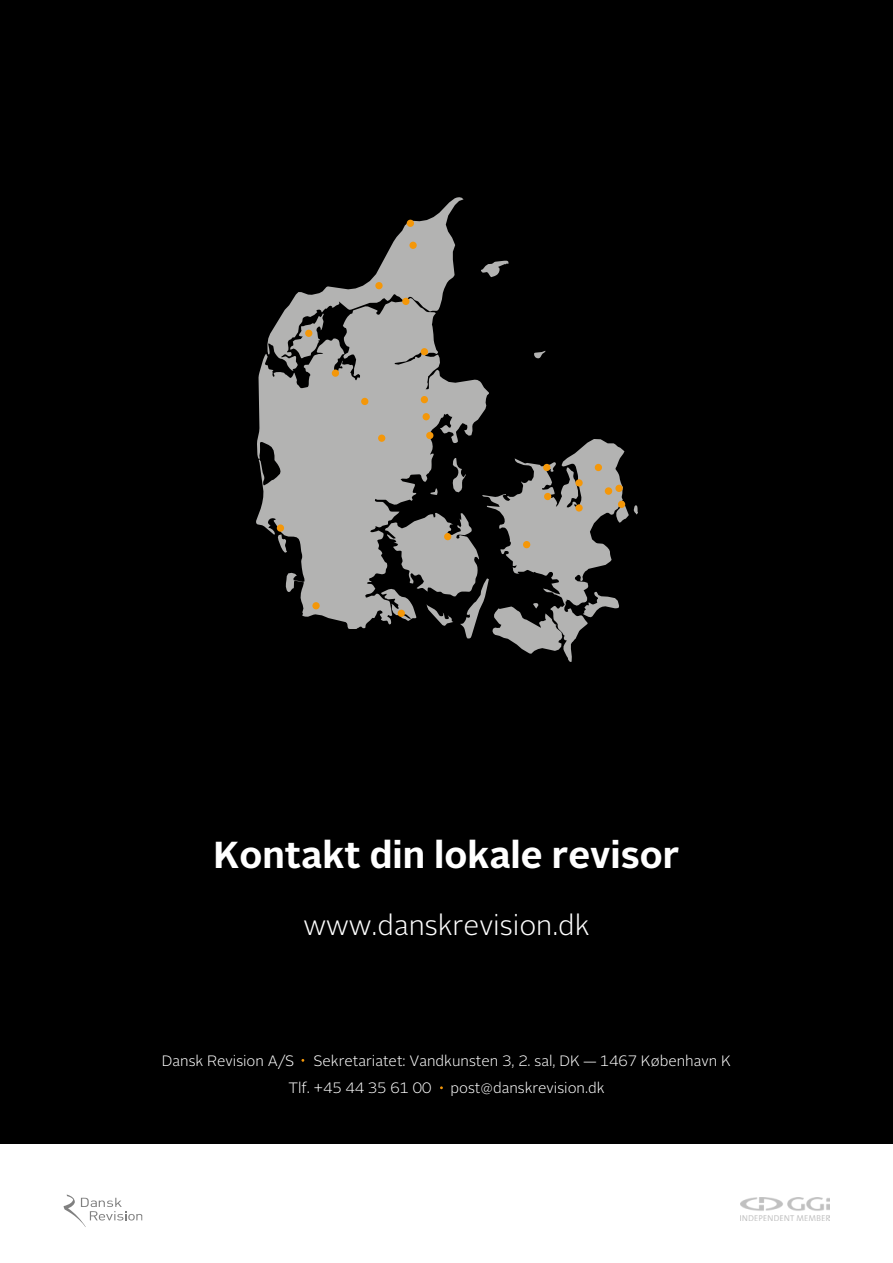
<style>
.page{position:relative;width:893px;height:1263px;background:#fff}
.page>*{position:absolute;margin:0;border:0;box-sizing:border-box;transform-origin:0 0}
.t1{font:700 37.5px "Alright Sans";color:#fff}
.t2{font:300 28.5px "Alright Sans";color:#fff}
.t3{font:300 15px/27px "Alright Sans";color:#fff}
</style>
<div class="page">
<div style="left:0;top:0;width:893px;height:1143px;background:#000"></div>
<svg style="left:256px;top:197px;width:382px;height:465px"></svg>
<div style="left:407px;top:220px;width:7px;height:7px;background:#f49709;border-radius:50%"></div>
<div style="left:409px;top:242px;width:8px;height:7px;background:#f49709;border-radius:50%"></div>
<div style="left:312px;top:602px;width:8px;height:7px;background:#f49709;border-radius:50%"></div>
<div style="left:421px;top:348px;width:7px;height:7px;background:#f49709;border-radius:50%"></div>
<div style="left:305px;top:330px;width:7px;height:7px;background:#f49709;border-radius:50%"></div>
<div style="left:361px;top:398px;width:7px;height:7px;background:#f49709;border-radius:50%"></div>
<div style="left:421px;top:396px;width:7px;height:7px;background:#f49709;border-radius:50%"></div>
<div style="left:332px;top:369px;width:7px;height:8px;background:#f49709;border-radius:50%"></div>
<div style="left:426px;top:432px;width:7px;height:7px;background:#f49709;border-radius:50%"></div>
<div style="left:378px;top:435px;width:7px;height:7px;background:#f49709;border-radius:50%"></div>
<div style="left:277px;top:524px;width:7px;height:8px;background:#f49709;border-radius:50%"></div>
<div style="left:375px;top:282px;width:8px;height:7px;background:#f49709;border-radius:50%"></div>
<div style="left:423px;top:413px;width:7px;height:7px;background:#f49709;border-radius:50%"></div>
<div style="left:398px;top:610px;width:7px;height:7px;background:#f49709;border-radius:50%"></div>
<div style="left:444px;top:533px;width:7px;height:7px;background:#f49709;border-radius:50%"></div>
<div style="left:543px;top:464px;width:7px;height:7px;background:#f49709;border-radius:50%"></div>
<div style="left:575px;top:504px;width:8px;height:8px;background:#f49709;border-radius:50%"></div>
<div style="left:523px;top:541px;width:7px;height:7px;background:#f49709;border-radius:50%"></div>
<div style="left:575px;top:479px;width:8px;height:7px;background:#f49709;border-radius:50%"></div>
<div style="left:595px;top:464px;width:7px;height:7px;background:#f49709;border-radius:50%"></div>
<div style="left:544px;top:493px;width:7px;height:7px;background:#f49709;border-radius:50%"></div>
<div style="left:618px;top:501px;width:7px;height:7px;background:#f49709;border-radius:50%"></div>
<div style="left:615px;top:485px;width:8px;height:7px;background:#f49709;border-radius:50%"></div>
<div style="left:402px;top:298px;width:7px;height:7px;background:#f49709;border-radius:50%"></div>
<div style="left:605px;top:487px;width:7px;height:8px;background:#f49709;border-radius:50%"></div>
<svg style="left:64px;top:1194px;width:78px;height:33px"></svg>
<img style="left:740px;top:1198px;width:89px;height:22px">
<h1 class="t1" style="left:213px;top:828px;width:467px">Kontakt din lokale revisor</h1>
<h2 class="t2" style="left:303px;top:906px;width:287px">www.danskrevision.dk</h2>
<p class="t3" style="left:162px;top:1047px;width:134px">Dansk Revision A/S</p>
<p class="t3" style="left:288px;top:1047px;width:444px;text-indent:25px">Sekretariatet: Vandkunsten 3, 2. sal, DK — 1467 København K<br>Tlf. +45 44 35 61 00</p>
<p class="t3" style="left:450px;top:1074px;width:156px">post@danskrevision.dk</p>
</div>
